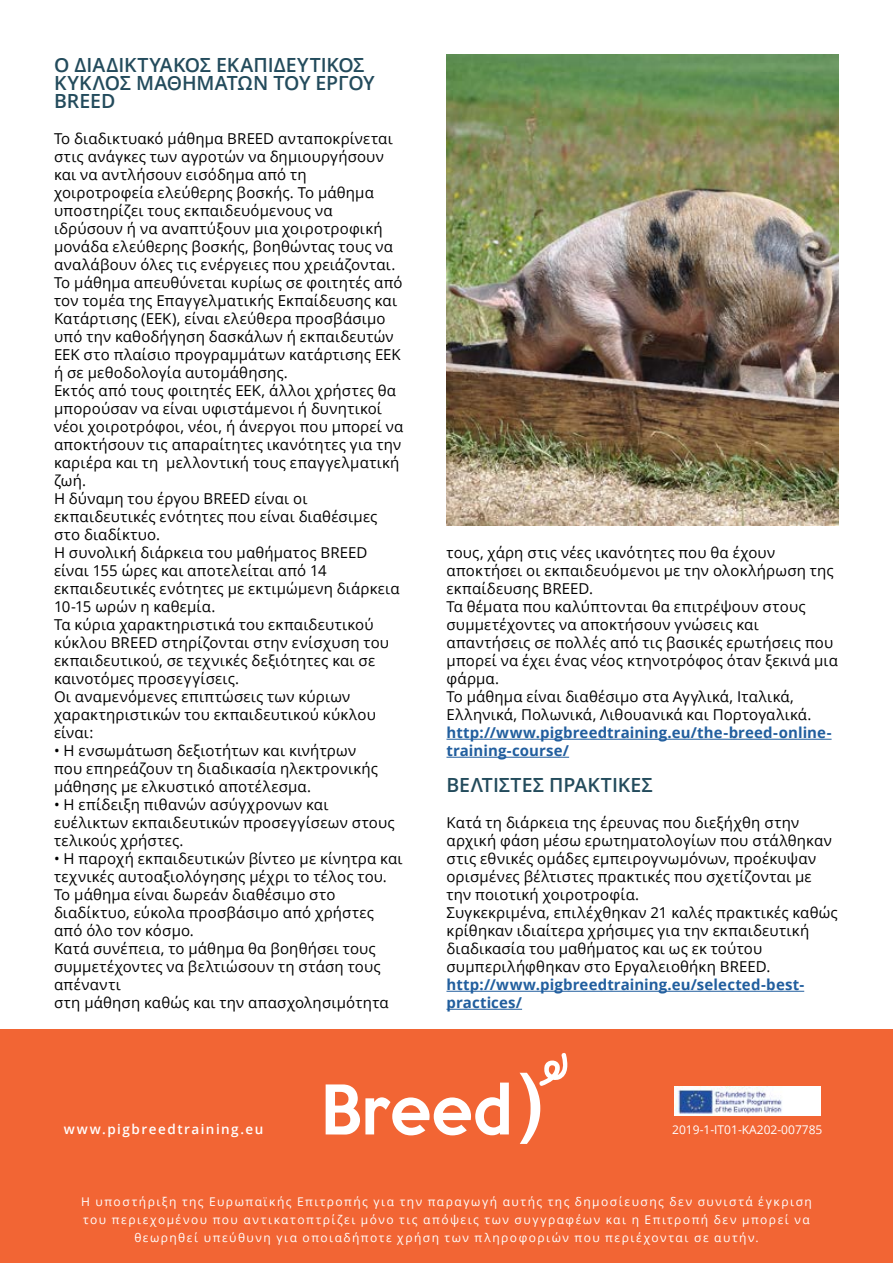
<style>
.page{position:relative;width:893px;height:1263px;background:#fff}
.page>*{position:absolute;margin:0;border:0;box-sizing:border-box;transform-origin:0 0}
.t1{font:600 19.5px/18px "Open Sans";color:#234b5c}
.t2{font:15px/18px "Open Sans";letter-spacing:.015em;color:#000}
.t3{font:700 15px/18px "Open Sans";letter-spacing:.005em;color:#215e9e}
.t4{font:600 13.5px "Open Sans";letter-spacing:.11em;color:#fff}
.t5{font:12px/18px "Open Sans";letter-spacing:.125em;color:#fff;text-align:center}
.t6{font:12px "Open Sans";color:#fff}
</style>
<div class="page">
<div style="left:0;top:1029px;width:893px;height:234px;background:#f26534"></div>
<svg style="left:326px;top:1082px;width:183px;height:53px"></svg>
<svg style="left:520px;top:1053px;width:48px;height:91px"></svg>
<img style="left:675px;top:1086px;width:146px;height:29px">
<img style="left:446px;top:54px;width:393px;height:471px">
<hr style="left:446px;top:739px;width:386px;height:1px;background:#215e9e">
<hr style="left:446px;top:757px;width:123px;height:1px;background:#215e9e">
<hr style="left:446px;top:991px;width:358px;height:1px;background:#215e9e">
<hr style="left:446px;top:1009px;width:76px;height:1px;background:#215e9e">
<h1 class="t1" style="left:54px;top:56px;width:322px">Ο ΔΙΑΔΙΚΤΥΑΚΟΣ ΕΚΑΠΙΔΕΥΤΙΚΟΣ<br>ΚΥΚΛΟΣ ΜΑΘΗΜΑΤΩΝ ΤΟΥ ΕΡΓΟΥ<br>BREED</h1>
<p class="t2" style="left:54px;top:129px;width:351px">Το διαδικτυακό μάθημα BREED ανταποκρίνεται στις ανάγκες των αγροτών να δημιουργήσουν και να αντλήσουν εισόδημα από τη χοιροτροφεία ελεύθερης βοσκής. Το μάθημα υποστηρίζει τους εκπαιδευόμενους να ιδρύσουν ή να αναπτύξουν μια χοιροτροφική μονάδα ελεύθερης βοσκής, βοηθώντας τους να αναλάβουν όλες τις ενέργειες που χρειάζονται.<br>Το μάθημα απευθύνεται κυρίως σε φοιτητές από τον τομέα της Επαγγελματικής Εκπαίδευσης και Κατάρτισης (ΕΕΚ), είναι ελεύθερα προσβάσιμο υπό την καθοδήγηση δασκάλων ή εκπαιδευτών ΕΕΚ στο πλαίσιο προγραμμάτων κατάρτισης ΕΕΚ ή σε μεθοδολογία αυτομάθησης.<br>Εκτός από τους φοιτητές ΕΕΚ, άλλοι χρήστες θα μπορούσαν να είναι υφιστάμενοι ή δυνητικοί νέοι χοιροτρόφοι, νέοι, ή άνεργοι που μπορεί να αποκτήσουν τις απαραίτητες ικανότητες για την καριέρα και τη μελλοντική τους επαγγελματική ζωή.<br>Η δύναμη του έργου BREED είναι οι εκπαιδευτικές ενότητες που είναι διαθέσιμες στο διαδίκτυο.<br>Η συνολική διάρκεια του μαθήματος BREED είναι 155 ώρες και αποτελείται από 14 εκπαιδευτικές ενότητες με εκτιμώμενη διάρκεια 10-15 ωρών η καθεμία.<br>Τα κύρια χαρακτηριστικά του εκπαιδευτικού κύκλου BREED στηρίζονται στην ενίσχυση του εκπαιδευτικού, σε τεχνικές δεξιότητες και σε καινοτόμες προσεγγίσεις.<br>Οι αναμενόμενες επιπτώσεις των κύριων χαρακτηριστικών του εκπαιδευτικού κύκλου είναι:</p>
<p class="t2" style="left:54px;top:741px;width:326px">• Η ενσωμάτωση δεξιοτήτων και κινήτρων που επηρεάζουν τη διαδικασία ηλεκτρονικής μάθησης με ελκυστικό αποτέλεσμα.</p>
<p class="t2" style="left:54px;top:795px;width:342px">• Η επίδειξη πιθανών ασύγχρονων και ευέλικτων εκπαιδευτικών προσεγγίσεων στους τελικούς χρήστες.</p>
<p class="t2" style="left:54px;top:849px;width:350px">• Η παροχή εκπαιδευτικών βίντεο με κίνητρα και τεχνικές αυτοαξιολόγησης μέχρι το τέλος του.<br>Το μάθημα είναι δωρεάν διαθέσιμο στο διαδίκτυο, εύκολα προσβάσιμο από χρήστες από όλο τον κόσμο.<br>Κατά συνέπεια, το μάθημα θα βοηθήσει τους συμμετέχοντες να βελτιώσουν τη στάση τους απέναντι<br>στη μάθηση καθώς και την απασχολησιμότητα</p>
<p class="t2" style="left:446px;top:543px;width:393px">τους, χάρη στις νέες ικανότητες που θα έχουν αποκτήσει οι εκπαιδευόμενοι με την ολοκλήρωση της εκπαίδευσης BREED.<br>Τα θέματα που καλύπτονται θα επιτρέψουν στους συμμετέχοντες να αποκτήσουν γνώσεις και απαντήσεις σε πολλές από τις βασικές ερωτήσεις που μπορεί να έχει ένας νέος κτηνοτρόφος όταν ξεκινά μια φάρμα.<br>Το μάθημα είναι διαθέσιμο στα Αγγλικά, Ιταλικά, Ελληνικά, Πολωνικά, Λιθουανικά και Πορτογαλικά.</p>
<p class="t3" style="left:446px;top:723px;width:387px">http://www.pigbreedtraining.eu/the-breed-online&shy;training-course/</p>
<h1 class="t1" style="left:446px;top:776px;width:208px">ΒΕΛΤΙΣΤΕΣ ΠΡΑΚΤΙΚΕΣ</h1>
<p class="t2" style="left:446px;top:813px;width:393px">Κατά τη διάρκεια της έρευνας που διεξήχθη στην αρχική φάση μέσω ερωτηματολογίων που στάλθηκαν στις εθνικές ομάδες εμπειρογνωμόνων, προέκυψαν ορισμένες βέλτιστες πρακτικές που σχετίζονται με την ποιοτική χοιροτροφία.<br>Συγκεκριμένα, επιλέχθηκαν 21 καλές πρακτικές καθώς κρίθηκαν ιδιαίτερα χρήσιμες για την εκπαιδευτική διαδικασία του μαθήματος και ως εκ τούτου συμπεριλήφθηκαν στο Εργαλειοθήκη BREED.</p>
<p class="t3" style="left:446px;top:975px;width:359px">http://www.pigbreedtraining.eu/selected-best&shy;practices/</p>
<p class="t4" style="left:64px;top:1120px;width:201px">www.pigbreedtraining.eu</p>
<p class="t6" style="left:672px;top:1121px;width:152px">2019-1-IT01-KA202-007785</p>
<p class="t5" style="left:81px;top:1192px;width:732px">Η υποστήριξη της Ευρωπαϊκής Επιτροπής για την παραγωγή αυτής της δημοσίευσης δεν συνιστά έγκριση του περιεχομένου που αντικατοπτρίζει μόνο τις απόψεις των συγγραφέων και η Επιτροπή δεν μπορεί να θεωρηθεί υπεύθυνη για οποιαδήποτε χρήση των πληροφοριών που περιέχονται σε αυτήν.</p>
</div>
